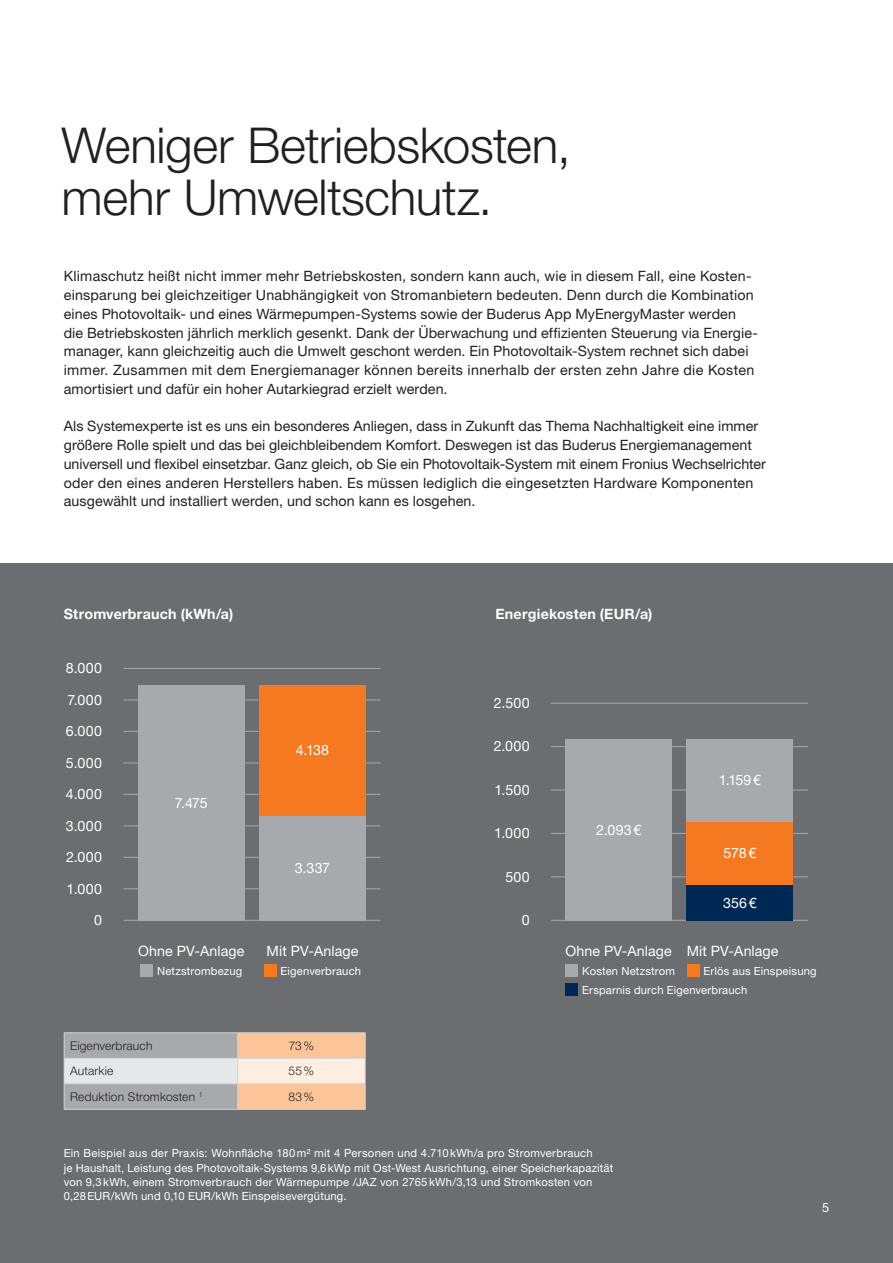
<style>
.page{position:relative;width:893px;height:1263px;background:#fff}
.page>*{position:absolute;margin:0;border:0;box-sizing:border-box;transform-origin:0 0}
.t1{font:300 49.5px/52.5px "Helvetica Neue LT Pro";letter-spacing:-.01em;color:#231f20}
.t2{font:14.25px/18.8px "Helvetica Neue LT Pro";letter-spacing:.01em;color:#231f20}
.t3{font:14.25px "Helvetica Neue LT Pro";letter-spacing:.005em;color:#fff}
.t4{font:700 14.25px "Helvetica Neue LT Pro";letter-spacing:.015em;color:#fff}
.t5{font:12.75px "Helvetica Neue LT Pro";color:#fff}
.t6{font:300 12px "Helvetica Neue LT Pro";letter-spacing:.015em;color:#231f20}
.t7{font:11.25px/14.2px "Helvetica Neue LT Pro";letter-spacing:.015em;color:#fff}
</style>
<div class="page">
<div style="left:0;top:563px;width:893px;height:700px;background:#6c6d70"></div>
<div style="left:140px;top:964px;width:13px;height:13px;background:#a8a9ad"></div>
<div style="left:264px;top:964px;width:13px;height:13px;background:#f47921"></div>
<div style="left:566px;top:964px;width:12px;height:13px;background:#a8a9ad"></div>
<div style="left:566px;top:982px;width:12px;height:13px;background:#002855"></div>
<div style="left:687px;top:964px;width:12px;height:13px;background:#f47921"></div>
<hr style="left:123px;top:668px;width:258px;height:1px;background:#a8a9ad">
<hr style="left:123px;top:699px;width:258px;height:1px;background:#a8a9ad">
<hr style="left:123px;top:731px;width:258px;height:1px;background:#a8a9ad">
<hr style="left:123px;top:762px;width:258px;height:1px;background:#a8a9ad">
<hr style="left:123px;top:794px;width:258px;height:1px;background:#a8a9ad">
<hr style="left:123px;top:825px;width:258px;height:1px;background:#a8a9ad">
<hr style="left:123px;top:857px;width:258px;height:1px;background:#a8a9ad">
<hr style="left:123px;top:888px;width:258px;height:1px;background:#a8a9ad">
<hr style="left:123px;top:920px;width:258px;height:1px;background:#a8a9ad">
<div style="left:138px;top:685px;width:106px;height:236px;background:#a8a9ad"></div>
<div style="left:259px;top:815px;width:107px;height:106px;background:#a8a9ad"></div>
<div style="left:259px;top:685px;width:107px;height:130px;background:#f47921"></div>
<hr style="left:551px;top:703px;width:257px;height:1px;background:#a8a9ad">
<hr style="left:551px;top:746px;width:257px;height:1px;background:#a8a9ad">
<hr style="left:551px;top:790px;width:257px;height:1px;background:#a8a9ad">
<hr style="left:551px;top:833px;width:257px;height:1px;background:#a8a9ad">
<hr style="left:551px;top:876px;width:257px;height:1px;background:#a8a9ad">
<hr style="left:551px;top:920px;width:257px;height:1px;background:#a8a9ad">
<div style="left:566px;top:739px;width:106px;height:182px;background:#a8a9ad"></div>
<div style="left:687px;top:884px;width:106px;height:37px;background:#002855"></div>
<div style="left:687px;top:739px;width:106px;height:83px;background:#a8a9ad"></div>
<div style="left:687px;top:822px;width:106px;height:62px;background:#f47921"></div>
<hr style="left:64px;top:1109px;width:174px;height:1px;background:#d1d2d4">
<hr style="left:238px;top:1109px;width:128px;height:1px;background:#d1d2d4">
<hr style="left:64px;top:1032px;width:174px;height:1px;background:#d1d2d4">
<hr style="left:238px;top:1032px;width:128px;height:1px;background:#d1d2d4">
<svg style="left:64px;top:1033px;width:302px;height:76px;background:#d7c7bb"></svg>
<h1 class="t1" style="left:62px;top:118px;width:511px">Weniger Betriebskosten, mehr Umweltschutz.</h1>
<p class="t2" style="left:64px;top:266px;width:696px">Klimaschutz heißt nicht immer mehr Betriebskosten, sondern kann auch, wie in diesem Fall, eine Kosten&shy;einsparung bei gleichzeitiger Unabhängigkeit von Stromanbietern bedeuten. Denn durch die Kombination eines Photovoltaik- und eines Wärmepumpen-Systems sowie der Buderus App MyEnergyMaster werden die Betriebskosten jährlich merklich gesenkt. Dank der Überwachung und effizienten Steuerung via Energie&shy;manager, kann gleichzeitig auch die Umwelt geschont werden. Ein Photovoltaik-System rechnet sich dabei immer. Zusammen mit dem Energiemanager können bereits innerhalb der ersten zehn Jahre die Kosten amortisiert und dafür ein hoher Autarkiegrad erzielt werden.</p>
<p class="t2" style="left:64px;top:416px;width:704px">Als Systemexperte ist es uns ein besonderes Anliegen, dass in Zukunft das Thema Nachhaltigkeit eine immer größere Rolle spielt und das bei gleichbleibendem Komfort. Deswegen ist das Buderus Energiemanagement universell und flexibel einsetzbar. Ganz gleich, ob Sie ein Photovoltaik-System mit einem Fronius Wechselrichter oder den eines anderen Herstellers haben. Es müssen lediglich die eingesetzten Hardware Komponenten ausgewählt und installiert werden, und schon kann es losgehen.</p>
<p class="t4" style="left:64px;top:605px;width:171px">Stromverbrauch (kWh/a)</p>
<p class="t3" style="left:66px;top:659px;width:38px">8.000</p>
<p class="t3" style="left:67px;top:691px;width:36px">7.000</p>
<p class="t3" style="left:66px;top:722px;width:38px">6.000</p>
<p class="t3" style="left:66px;top:754px;width:38px">5.000</p>
<p class="t3" style="left:66px;top:785px;width:38px">4.000</p>
<p class="t3" style="left:66px;top:817px;width:38px">3.000</p>
<p class="t3" style="left:66px;top:848px;width:37px">2.000</p>
<p class="t3" style="left:67px;top:880px;width:37px">1.000</p>
<p class="t3" style="left:94px;top:911px;width:9px">0</p>
<p class="t3" style="left:175px;top:794px;width:34px">7.475</p>
<p class="t3" style="left:138px;top:942px;width:108px">Ohne PV-Anlage</p>
<p class="t7" style="left:157px;top:964px;width:87px">Netzstrombezug</p>
<p class="t3" style="left:296px;top:741px;width:35px">4.138</p>
<p class="t3" style="left:295px;top:859px;width:37px">3.337</p>
<p class="t3" style="left:267px;top:942px;width:93px">Mit PV-Anlage</p>
<p class="t7" style="left:281px;top:964px;width:82px">Eigenverbrauch</p>
<p class="t6" style="left:70px;top:1038px;width:84px">Eigenverbrauch</p>
<p class="t6" style="left:289px;top:1038px;width:27px">73%</p>
<p class="t6" style="left:70px;top:1064px;width:45px">Autarkie</p>
<p class="t6" style="left:289px;top:1064px;width:27px">55%</p>
<p class="t6" style="left:70px;top:1089px;width:134px">Reduktion Stromkosten <sup>1</sup></p>
<p class="t6" style="left:289px;top:1089px;width:27px">83%</p>
<p class="t4" style="left:495px;top:605px;width:159px">Energiekosten (EUR/a)</p>
<p class="t3" style="left:494px;top:694px;width:37px">2.500</p>
<p class="t3" style="left:494px;top:737px;width:37px">2.000</p>
<p class="t3" style="left:494px;top:781px;width:37px">1.500</p>
<p class="t3" style="left:494px;top:824px;width:37px">1.000</p>
<p class="t3" style="left:505px;top:868px;width:26px">500</p>
<p class="t3" style="left:522px;top:911px;width:9px">0</p>
<p class="t3" style="left:596px;top:821px;width:47px">2.093€</p>
<p class="t3" style="left:719px;top:771px;width:44px">1.159€</p>
<p class="t3" style="left:723px;top:844px;width:34px">578€</p>
<p class="t3" style="left:723px;top:894px;width:35px">356€</p>
<p class="t3" style="left:566px;top:942px;width:108px">Ohne PV-Anlage</p>
<p class="t7" style="left:582px;top:961px;width:167px;line-height:18.8px">Kosten Netzstrom<br>Ersparnis durch Eigenverbrauch</p>
<p class="t3" style="left:687px;top:942px;width:93px">Mit PV-Anlage</p>
<p class="t7" style="left:703px;top:964px;width:115px">Erlös aus Einspeisung</p>
<p class="t7" style="left:64px;top:1146px;width:551px">Ein Beispiel aus der Praxis: Wohnfläche 180 m² mit 4 Personen und 4.710 kWh/a pro Stromverbrauch<br>je Haushalt, Leistung des Photovoltaik-Systems 9,6kWp mit Ost-West Ausrichtung, einer Speicherkapazität von 9,3kWh, einem Stromverbrauch der Wärmepumpe /JAZ von 2765kWh/3,13 und Stromkosten von 0,28EUR/kWh und 0,10 EUR/kWh Einspeisevergütung.</p>
<p class="t5" style="left:822px;top:1199px;width:9px">5</p>
</div>
